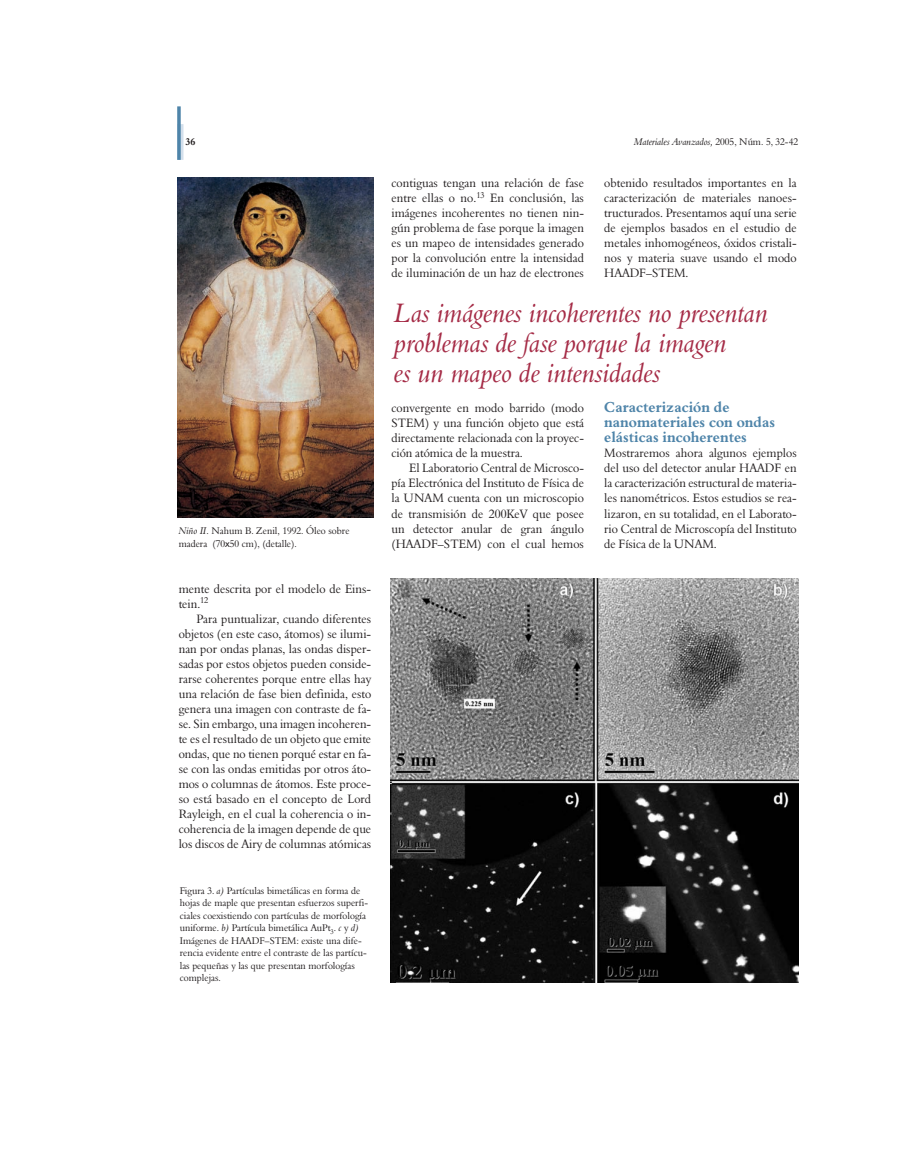
<style>
.page{position:relative;width:922px;height:1169px;background:#fff}
.page>*{position:absolute;margin:0;border:0;box-sizing:border-box;transform-origin:0 0}
.t1{font:27.5px/30px "Aldine 401 BT Italic A";color:#a52b46;scale:.95 1}
.t2{font:15px/15px "Aldine 401 BT Bold A";color:#4e84a9;scale:.95 1}
.t3{font:12.5px/15px "Aldine 401 BT Roman A";color:#231f20;text-align:justify;scale:.95 1}
.t4{font:10px/12.5px "Aldine 401 BT Roman A";color:#231f20;scale:.95 1}
.t5{font:10px "Aldine 401 BT Italic A";color:#231f20;scale:.95 1}
.t6{font:10px "Aldine 401 BT Bold A";color:#231f20}
.s1{font-family:"Aldine 401 BT Roman A"}
.s2{font-family:"Aldine 401 BT Italic A"}
.s3{font-family:"Futura"}
</style>
<div class="page">
<div style="left:177px;top:124px;width:6px;height:36px;background:#d3dfeb"></div>
<svg style="left:177px;top:106px;width:4px;height:54px"></svg>
<img style="left:177px;top:178px;width:196px;height:339px">
<img style="left:391px;top:578px;width:406px;height:404px">
<p class="t6" style="left:185px;top:138px;width:11px">36</p>
<p class="t5" style="left:634px;top:138px;width:174px">Materiales Avanzados, <span class="s1">2005, Núm. 5, 32-42</span></p>
<p class="t3" style="left:391px;top:177px;width:204px">contiguas tengan una relación de fase entre ellas o no.<sup>13</sup> En conclusión, las imágenes incoherentes no tienen nin&shy;gún problema de fase porque la imagen es un mapeo de intensidades generado por la convolución entre la intensidad de iluminación de un haz de electrones</p>
<p class="t3" style="left:604px;top:177px;width:204px">obtenido resultados importantes en la caracterización de materiales nanoes&shy;tructurados. Presentamos aquí una serie de ejemplos basados en el estudio de metales inhomogéneos, óxidos cristali&shy;nos y materia suave usando el modo HAADF–STEM.</p>
<p class="t4" style="left:179px;top:525px;width:181px"><span class="s2">Niño II</span>. Nahum B. Zenil, 1992. Óleo sobre madera (70<span class="s3">x</span>50 cm), (detalle).</p>
<p class="t3" style="left:179px;top:582px;width:204px">mente descrita por el modelo de Eins-</p>
<p class="t3" style="left:179px;top:597px;width:33px">tein.<sup>12</sup></p>
<p class="t3" style="left:196px;top:612px;width:185px">Para puntualizar, cuando diferentes</p>
<p class="t3" style="left:179px;top:627px;width:204px">objetos (en este caso, átomos) se ilumi-</p>
<p class="t3" style="left:179px;top:642px;width:204px">nan por ondas planas, las ondas disper-</p>
<p class="t3" style="left:179px;top:657px;width:204px">sadas por estos objetos pueden conside-</p>
<p class="t3" style="left:179px;top:672px;width:204px">rarse coherentes porque entre ellas hay</p>
<p class="t3" style="left:179px;top:687px;width:204px">una relación de fase bien definida, esto</p>
<p class="t3" style="left:179px;top:702px;width:204px">genera una imagen con contraste de fa-</p>
<p class="t3" style="left:179px;top:717px;width:204px">se. Sin embargo, una imagen incoheren-</p>
<p class="t3" style="left:179px;top:732px;width:204px">te es el resultado de un objeto que emite</p>
<p class="t3" style="left:179px;top:747px;width:204px">ondas, que no tienen porqué estar en fa-</p>
<p class="t3" style="left:179px;top:762px;width:204px">se con las ondas emitidas por otros áto-</p>
<p class="t3" style="left:179px;top:777px;width:204px">mos o columnas de átomos. Este proce-</p>
<p class="t3" style="left:179px;top:792px;width:204px">so está basado en el concepto de Lord</p>
<p class="t3" style="left:179px;top:807px;width:204px">Rayleigh, en el cual la coherencia o in-</p>
<p class="t3" style="left:179px;top:822px;width:204px">coherencia de la imagen depende de que</p>
<p class="t3" style="left:179px;top:837px;width:204px">los discos de Airy de columnas atómicas</p>
<p class="t4" style="left:180px;top:885px;width:199px">Figura 3. <span class="s2">a)</span> Partículas bimetálicas en forma de hojas de maple que presentan esfuerzos superfi&shy;ciales coexistiendo con partículas de morfología uniforme. <span class="s2">b)</span> Partícula bimetálica AuPt<sub>3</sub>. <span class="s2">c</span> y <span class="s2">d)<br></span>Imágenes de HAADF–STEM: existe una dife&shy;rencia evidente entre el contraste de las partícu&shy;las pequeñas y las que presentan morfologías complejas.</p>
<p class="t1" style="left:394px;top:301px;width:395px">Las imágenes incoherentes no presentan problemas de fase porque la imagen<br>es un mapeo de intensidades</p>
<p class="t3" style="left:391px;top:402px;width:204px">convergente en modo barrido (modo</p>
<p class="t3" style="left:391px;top:417px;width:204px">STEM) y una función objeto que está</p>
<p class="t3" style="left:391px;top:432px;width:204px">directamente relacionada con la proyec-</p>
<p class="t3" style="left:391px;top:447px;width:140px">ción atómica de la muestra.</p>
<p class="t3" style="left:409px;top:462px;width:185px">El Laboratorio Central de Microsco-</p>
<p class="t3" style="left:391px;top:477px;width:204px">pía Electrónica del Instituto de Física de</p>
<p class="t3" style="left:391px;top:492px;width:204px">la UNAM cuenta con un microscopio</p>
<p class="t3" style="left:391px;top:507px;width:204px">de transmisión de 200KeV que posee</p>
<p class="t3" style="left:391px;top:522px;width:204px">un detector anular de gran ángulo</p>
<p class="t3" style="left:391px;top:537px;width:204px">(HAADF–STEM) con el cual hemos</p>
<p class="t2" style="left:604px;top:401px;width:181px">Caracterización de nanomateriales con ondas elásticas incoherentes</p>
<p class="t3" style="left:604px;top:447px;width:204px">Mostraremos ahora algunos ejemplos del uso del detector anular HAADF en la caracterización estructural de materia&shy;les nanométricos. Estos estudios se rea&shy;lizaron, en su totalidad, en el Laborato&shy;rio Central de Microscopía del Instituto de Física de la UNAM.</p>
</div>
